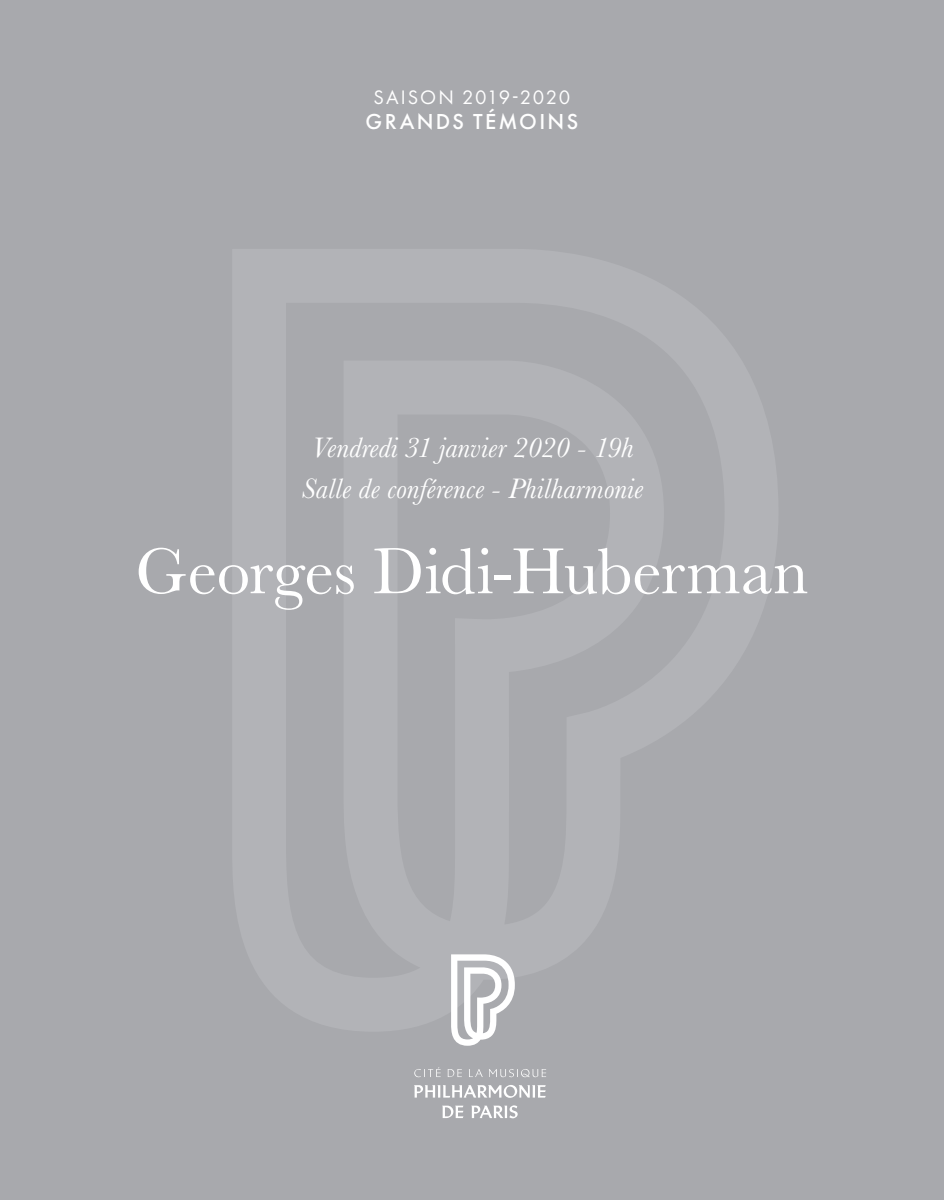
<style>
.page{position:relative;width:944px;height:1200px;background:#fff}
.page>*{position:absolute;margin:0;border:0;box-sizing:border-box;transform-origin:0 0}
._3bis_Titre_1_long_H{font:67.5px "Baskerville MT Pro";letter-spacing:-.005em;color:#fff}
._2_Date_et_heure{font:italic 29.25px "Baskerville MT Pro";letter-spacing:.005em;color:#fff}
._1_Salle{font:500 22.5px "Futura PT";letter-spacing:.105em;color:#fff}
._1_Salle-2{font:20.25px "Futura PT";letter-spacing:.08em;color:#fff}
</style>
<div class="page">
<div style="left:0;top:0;width:944px;height:1199px;background:#a8a9ad"></div>
<svg style="left:451px;top:954px;width:64px;height:91px"></svg>
<svg style="left:414px;top:1085px;width:132px;height:12px"></svg>
<svg style="left:442px;top:1105px;width:21px;height:12px"></svg>
<svg style="left:471px;top:1105px;width:47px;height:12px"></svg>
<svg style="left:414px;top:1067px;width:27px;height:9px"></svg>
<svg style="left:448px;top:1069px;width:14px;height:7px"></svg>
<svg style="left:469px;top:1069px;width:13px;height:7px"></svg>
<svg style="left:489px;top:1069px;width:57px;height:7px"></svg>
<p class="_1_Salle-2" style="left:374px;top:86px;width:198px">SAISON 2019-2020</p>
<p class="_1_Salle" style="left:366px;top:108px;width:214px">GRANDS TÉMOINS</p>
<p class="_2_Date_et_heure" style="left:311px;top:430px;width:324px">Vendredi 31 janvier 2020 - 19h</p>
<p class="_2_Date_et_heure" style="left:301px;top:470px;width:343px">Salle de conférence - Philharmonie</p>
<p class="_3bis_Titre_1_long_H" style="left:135px;top:532px;width:675px">Georges Didi-Huberman</p>
</div>
